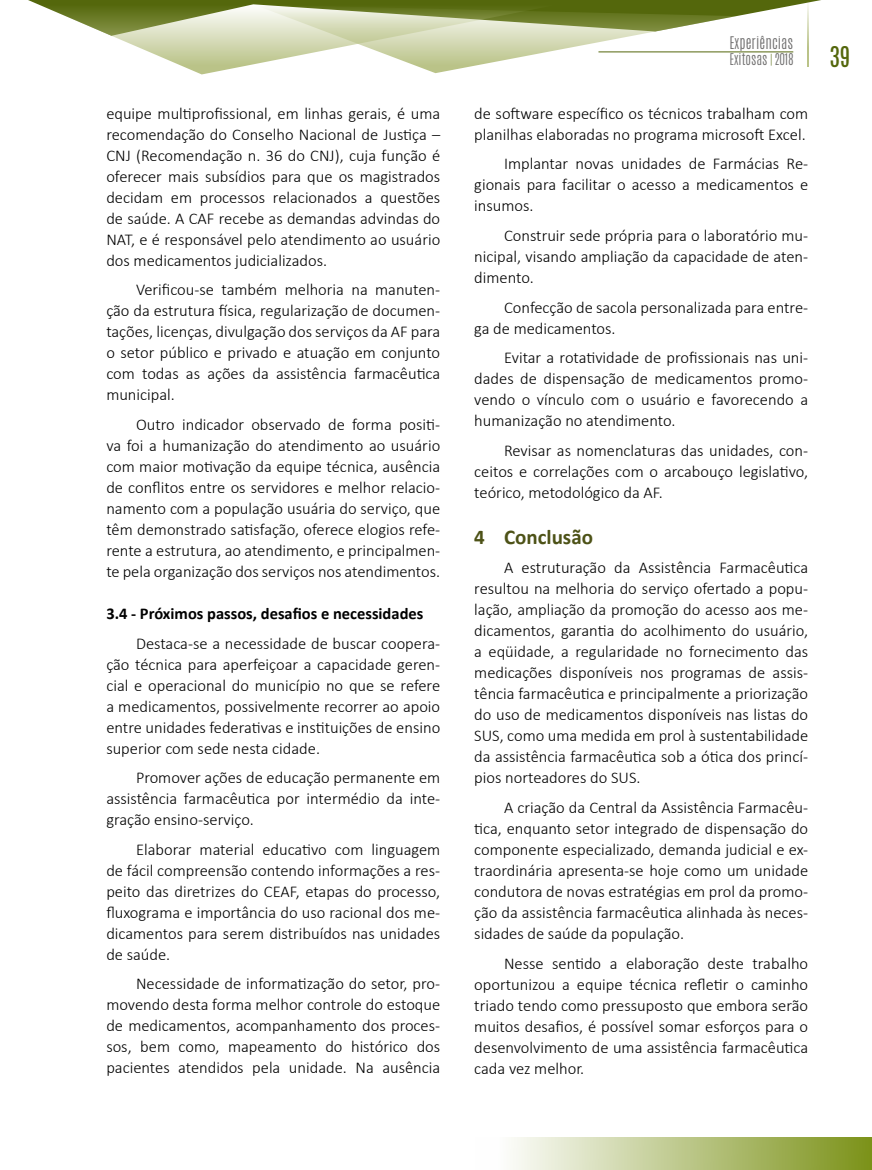
<style>
.page{position:relative;width:872px;height:1170px;background:#fff}
.page>*{position:absolute;margin:0;border:0;box-sizing:border-box;transform-origin:0 0}
.t1{font:24px "Antonio";color:#54670c}
.t2{font:700 21px "Calibri";color:#4d5217}
.t3{font:300 16.5px/21px "Calibri";color:#000;text-align:justify}
.t4{font:700 16.5px "Calibri";color:#000}
.t5{font:300 14.55px "Antonio";letter-spacing:.005em;color:#706f6f}
.t6{font:300 13.5px "Antonio";color:#706f6f}
.s1{color:#54670c}
</style>
<div class="page">
<svg style="left:588px;top:0;width:233px;height:53px"></svg>
<svg style="left:28px;top:0;width:560px;height:74px"></svg>
<div style="left:475px;top:1137px;width:397px;height:32px;background:linear-gradient(to right,#fff,#7c9219)"></div>
<hr style="left:807px;top:0;width:2px;height:67px;background:#bac388">
<hr style="left:598px;top:52px;width:195px;height:1px;background:#54670c">
<p class="t3" style="left:106px;top:103px;width:335px">equipe multiprofissional, em linhas gerais, é uma recomendação do Conselho Nacional de Justiça – CNJ (Recomendação n. 36 do CNJ), cuja função é oferecer mais subsídios para que os magistrados decidam em processos relacionados a questões de saúde. A CAF recebe as demandas advindas do NAT, e é responsável pelo atendimento ao usuário dos medicamentos judicializados.</p>
<p class="t3" style="left:106px;top:279px;width:335px;text-indent:30px">Verificou-se também melhoria na manuten&shy;ção da estrutura física, regularização de documen&shy;tações, licenças, divulgação dos serviços da AF para o setor público e privado e atuação em conjunto com todas as ações da assistência farmacêutica municipal.</p>
<p class="t3" style="left:106px;top:414px;width:335px;text-indent:30px">Outro indicador observado de forma positi&shy;va foi a humanização do atendimento ao usuário com maior motivação da equipe técnica, ausência de conflitos entre os servidores e melhor relacio&shy;namento com a população usuária do serviço, que têm demonstrado satisfação, oferece elogios refe&shy;rente a estrutura, ao atendimento, e principalmen&shy;te pela organização dos serviços nos atendimentos.</p>
<p class="t4" style="left:106px;top:603px;width:318px">3.4 - Próximos passos, desafios e necessidades</p>
<p class="t3" style="left:106px;top:632px;width:335px;text-indent:30px">Destaca-se a necessidade de buscar coopera&shy;ção técnica para aperfeiçoar a capacidade geren&shy;cial e operacional do município no que se refere a medicamentos, possivelmente recorrer ao apoio entre unidades federativas e instituições de ensino superior com sede nesta cidade.</p>
<p class="t3" style="left:106px;top:767px;width:335px;text-indent:30px">Promover ações de educação permanente em assistência farmacêutica por intermédio da inte&shy;gração ensino-serviço.</p>
<p class="t3" style="left:106px;top:838px;width:335px;text-indent:30px">Elaborar material educativo com linguagem de fácil compreensão contendo informações a res&shy;peito das diretrizes do CEAF, etapas do processo, fluxograma e importância do uso racional dos me&shy;dicamentos para serem distribuídos nas unidades de saúde.</p>
<p class="t3" style="left:106px;top:973px;width:335px;text-indent:30px">Necessidade de informatização do setor, pro&shy;movendo desta forma melhor controle do estoque de medicamentos, acompanhamento dos proces&shy;sos, bem como, mapeamento do histórico dos pacientes atendidos pela unidade. Na ausência</p>
<p class="t5" style="left:729px;top:33px;width:65px">Experiências</p>
<p class="t6" style="left:729px;top:50px;width:65px">Exitosas <span class="s1">|</span> 2018</p>
<p class="t3" style="left:474px;top:103px;width:335px">de software específico os técnicos trabalham com planilhas elaboradas no programa microsoft Excel.</p>
<p class="t3" style="left:474px;top:153px;width:335px;text-indent:30px">Implantar novas unidades de Farmácias Re&shy;gionais para facilitar o acesso a medicamentos e insumos.</p>
<p class="t3" style="left:474px;top:225px;width:335px;text-indent:30px">Construir sede própria para o laboratório mu&shy;nicipal, visando ampliação da capacidade de aten&shy;dimento.</p>
<p class="t3" style="left:474px;top:296px;width:335px;text-indent:30px">Confecção de sacola personalizada para entre&shy;ga de medicamentos.</p>
<p class="t3" style="left:474px;top:347px;width:335px;text-indent:30px">Evitar a rotatividade de profissionais nas uni&shy;dades de dispensação de medicamentos promo&shy;vendo o vínculo com o usuário e favorecendo a humanização no atendimento.</p>
<p class="t3" style="left:474px;top:439px;width:335px;text-indent:30px">Revisar as nomenclaturas das unidades, con&shy;ceitos e correlações com o arcabouço legislativo, teórico, metodológico da AF.</p>
<p class="t2" style="left:474px;top:523px;width:120px">4 Conclusão</p>
<p class="t3" style="left:474px;top:557px;width:335px;text-indent:30px">A estruturação da Assistência Farmacêutica resultou na melhoria do serviço ofertado a popu&shy;lação, ampliação da promoção do acesso aos me&shy;dicamentos, garantia do acolhimento do usuário, a eqüidade, a regularidade no fornecimento das medicações disponíveis nos programas de assis&shy;tência farmacêutica e principalmente a priorização do uso de medicamentos disponíveis nas listas do SUS, como uma medida em prol à sustentabilidade da assistência farmacêutica sob a ótica dos princí&shy;pios norteadores do SUS.</p>
<p class="t3" style="left:474px;top:796px;width:335px;text-indent:30px">A criação da Central da Assistência Farmacêu&shy;tica, enquanto setor integrado de dispensação do componente especializado, demanda judicial e ex&shy;traordinária apresenta-se hoje como um unidade condutora de novas estratégias em prol da promo&shy;ção da assistência farmacêutica alinhada às neces&shy;sidades de saúde da população.</p>
<p class="t3" style="left:474px;top:952px;width:335px;text-indent:30px">Nesse sentido a elaboração deste trabalho oportunizou a equipe técnica refletir o caminho triado tendo como pressuposto que embora serão muitos desafios, é possível somar esforços para o desenvolvimento de uma assistência farmacêutica cada vez melhor.</p>
<h1 class="t1" style="left:829px;top:39px;width:23px">39</h1>
</div>
